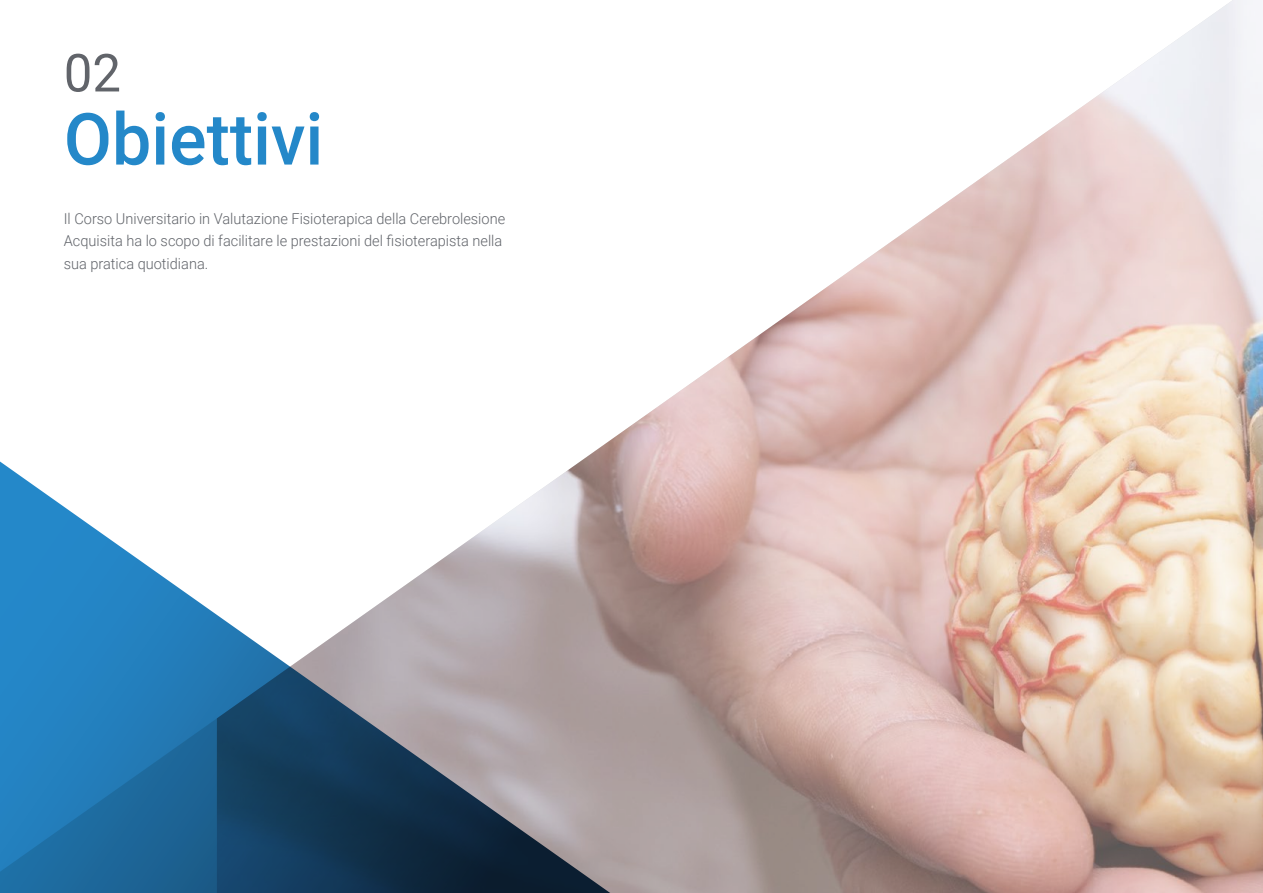
<style>
.page{position:relative;width:1263px;height:893px;background:#fff}
.page>*{position:absolute;margin:0;border:0;box-sizing:border-box;transform-origin:0 0}
.t1{font:500 72px "Roboto";color:#2488c9}
.t2{font:52.5px "Roboto";color:#61646a}
.t3{font:300 15px/22.5px "Roboto";color:#61646a}
</style>
<div class="page">
<img style="left:602px;top:0;width:661px;height:893px">
<svg style="left:0;top:446px;width:640px;height:447px"></svg>
<h2 class="t2" style="left:64px;top:36px;width:59px">02</h2>
<h1 class="t1" style="left:64px;top:89px;width:261px">Obiettivi</h1>
<p class="t3" style="left:64px;top:207px;width:443px">Il Corso Universitario in Valutazione Fisioterapica della Cerebrolesione<br>Acquisita ha lo scopo di facilitare le prestazioni del fisioterapista nella sua pratica quotidiana.</p>
</div>
